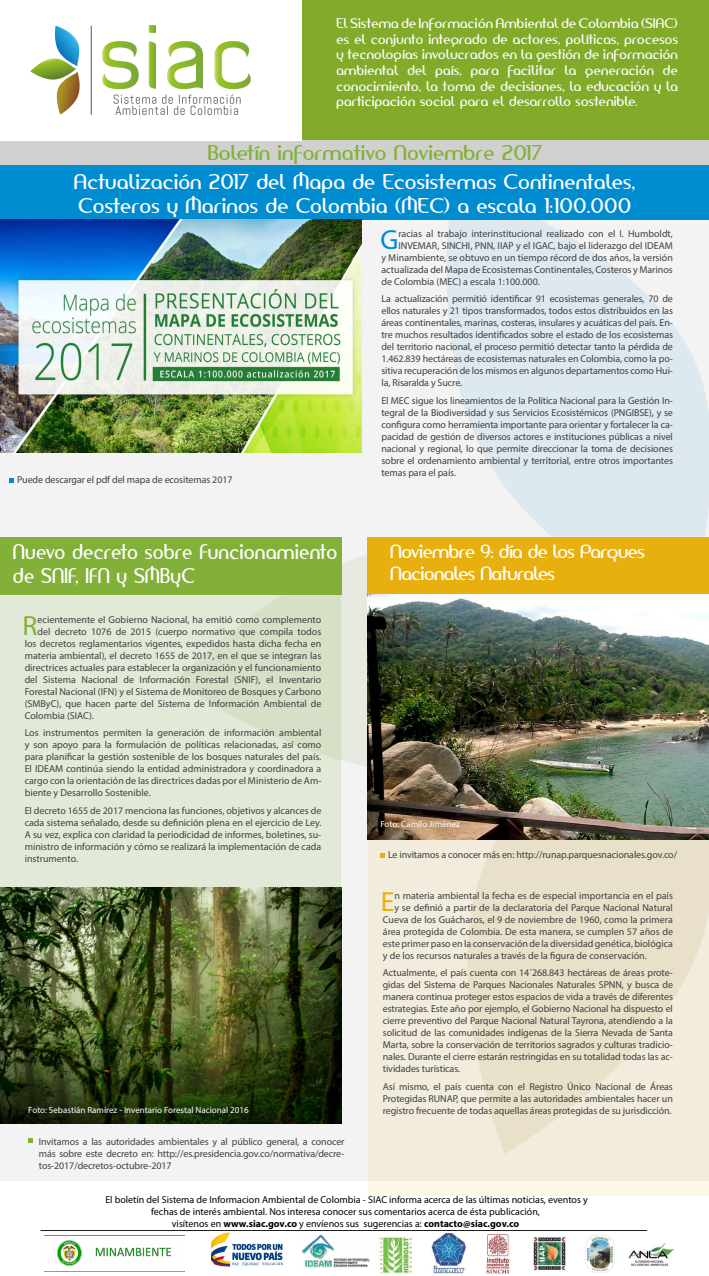
<style>
.page{position:relative;width:709px;height:1276px;background:#fff}
.page>*{position:absolute;margin:0;border:0;box-sizing:border-box;transform-origin:0 0}
.t1{font:27.8px "Myriad Pro";color:#008cd1}
.t2{font:27.8px "Myriad Pro";color:#82b038}
.t3{font:27.8px "Myriad Pro";color:#e7b00f}
.t4{font:20px/24px "Amerika Sans";color:#fff}
.t5{font:20px/24px "Amerika Sans";color:#fff;scale:.93 1}
.t6{font:20px "Amerika Sans";color:#82b038}
.t7{font:18px/21.6px "Amerika Sans";letter-spacing:-.04em;color:#fff}
.t8{font:13px/15.6px "Amerika Sans";color:#fff;text-align:justify}
.t9{font:10px/12px "Myriad Pro";color:#414042;text-align:justify}
.t10{font:10px/12px "Myriad Pro";color:#000;text-align:center}
.t11{font:9px "Myriad Pro";color:#fff}
.s1{font-weight:700}
</style>
<div class="page">
<div style="left:0;top:0;width:709px;height:1181px;background:#f3f3f3"></div>
<hr style="left:41px;top:1230px;width:606px;height:1px;background:#1d1d1b">
<svg style="left:447px;top:219px;width:262px;height:318px;fill:#dde8ef"></svg>
<svg style="left:341px;top:554px;width:27px;height:219px;background:#e0e4da"></svg>
<div style="left:301px;top:0;width:408px;height:157px;background:#81ab29"></div>
<div style="left:0;top:141px;width:709px;height:26px;background:#d0d0cf"></div>
<div style="left:0;top:0;width:301px;height:141px;background:#fff"></div>
<img style="left:30px;top:25px;width:221px;height:90px">
<div style="left:0;top:582px;width:341px;height:306px;background:linear-gradient(to right,#e4eada,#dce4ce)"></div>
<svg style="left:368px;top:839px;width:340px;height:356px;background:#ede6d3"></svg>
<div style="left:0;top:165px;width:709px;height:54px;background:#008cd1"></div>
<img style="left:379px;top:1233px;width:295px;height:42px">
<img style="left:57px;top:1240px;width:114px;height:26px">
<img style="left:211px;top:1232px;width:72px;height:35px">
<div style="left:0;top:537px;width:342px;height:58px;background:#82b038"></div>
<div style="left:367px;top:537px;width:342px;height:58px;background:#e7b00f"></div>
<svg style="left:28px;top:1138px;width:5px;height:4px"></svg>
<img style="left:301px;top:1234px;width:69px;height:33px">
<svg style="left:9px;top:478px;width:5px;height:4px"></svg>
<svg style="left:380px;top:853px;width:5px;height:5px"></svg>
<img style="left:0;top:219px;width:361px;height:234px">
<img style="left:0;top:888px;width:341px;height:235px">
<img style="left:368px;top:595px;width:341px;height:244px">
<p class="t8" style="left:336px;top:16px;width:343px">El Sistema de Información Ambiental de Colombia (SIAC) es el conjunto integrado de actores, políticas, procesos y tecnologías involucrados en la gestión de información ambiental del país, para facilitar la generación de conocimiento, la toma de decisiones, la educación y la participación social para el desarrollo sostenible.</p>
<h2 class="t6" style="left:207px;top:140px;width:336px">Boletín informativo Noviembre 2017</h2>
<h2 class="t4" style="left:74px;top:170px;width:563px">Actualización 2017 del Mapa de Ecosistemas Continentales,<br>Costeros y Marinos de Colombia (MEC) a escala 1:100.000</h2>
<p class="t9" style="left:17px;top:474px;width:217px">Puede descargar el pdf del mapa de ecositemas 2017</p>
<h1 class="t1" style="left:380px;top:222px;width:19px">G</h1>
<p class="t9" style="left:398px;top:227px;width:276px">racias al trabajo interinstitucional realizado con el I. Humboldt,</p>
<p class="t9" style="left:398px;top:239px;width:276px">INVEMAR, SINCHI, PNN, IIAP y el IGAC, bajo el liderazgo del IDEAM</p>
<p class="t9" style="left:381px;top:251px;width:293px">y Minambiente, se obtuvo en un tiempo récord de dos años, la versión</p>
<p class="t9" style="left:381px;top:263px;width:293px">actualizada del Mapa de Ecosistemas Continentales, Costeros y Marinos</p>
<p class="t9" style="left:381px;top:275px;width:160px">de Colombia (MEC) a escala 1:100.000.</p>
<p class="t9" style="left:381px;top:293px;width:293px">La actualización permitió identificar 91 ecosistemas generales, 70 de ellos naturales y 21 tipos transformados, todos estos distribuidos en las áreas continentales, marinas, costeras, insulares y acuáticas del país. En&shy;tre muchos resultados identificados sobre el estado de los ecosistemas del territorio nacional, el proceso permitió detectar tanto la pérdida de 1.462.839 hectáreas de ecosistemas naturales en Colombia, como la po&shy;sitiva recuperación de los mismos en algunos departamentos como Hui&shy;la, Risaralda y Sucre.</p>
<p class="t9" style="left:381px;top:394px;width:293px">El MEC sigue los lineamientos de la Política Nacional para la Gestión In&shy;tegral de la Biodiversidad y sus Servicios Ecosistémicos (PNGIBSE), y se configura como herramienta importante para orientar y fortalecer la ca&shy;pacidad de gestión de diversos actores e instituciones públicas a nivel nacional y regional, lo que permite direccionar la toma de decisiones sobre el ordenamiento ambiental y territorial, entre otros importantes temas para el país.</p>
<h2 class="t5" style="left:13px;top:539px;width:350px">Nuevo decreto sobre Funcionamiento de SNIF, IFN y SMByC</h2>
<h3 class="t7" style="left:390px;top:540px;width:256px">Noviembre 9: día de los Parques<br>Nacionales Naturales</h3>
<h1 class="t2" style="left:23px;top:608px;width:16px">R</h1>
<p class="t9" style="left:38px;top:613px;width:285px">ecientemente el Gobierno Nacional, ha emitió como complemento</p>
<p class="t9" style="left:38px;top:625px;width:285px">del decreto 1076 de 2015 (cuerpo normativo que compila todos</p>
<p class="t9" style="left:25px;top:637px;width:298px">los decretos reglamentarios vigentes, expedidos hasta dicha fecha en</p>
<p class="t9" style="left:25px;top:649px;width:298px">materia ambiental), el decreto 1655 de 2017, en el que se integran las</p>
<p class="t9" style="left:25px;top:661px;width:298px">directrices actuales para establecer la organización y el funcionamiento</p>
<p class="t9" style="left:25px;top:673px;width:298px">del Sistema Nacional de Información Forestal (SNIF), el Inventario</p>
<p class="t9" style="left:25px;top:685px;width:298px">Forestal Nacional (IFN) y el Sistema de Monitoreo de Bosques y Carbono</p>
<p class="t9" style="left:25px;top:697px;width:298px">(SMByC), que hacen parte del Sistema de Información Ambiental de</p>
<p class="t9" style="left:25px;top:709px;width:71px">Colombia (SIAC).</p>
<p class="t9" style="left:25px;top:727px;width:298px">Los instrumentos permiten la generación de información ambiental y son apoyo para la formulación de políticas relacionadas, así como para planificar la gestión sostenible de los bosques naturales del país.<br>El IDEAM continúa siendo la entidad administradora y coordinadora a cargo con la orientación de las directrices dadas por el Ministerio de Am&shy;biente y Desarrollo Sostenible.</p>
<p class="t9" style="left:25px;top:804px;width:298px">El decreto 1655 de 2017 menciona las funciones, objetivos y alcances de cada sistema señalado, desde su definición plena en el ejercicio de Ley.<br>A su vez, explica con claridad la periodicidad de informes, boletines, su&shy;ministro de información y cómo se realizará la implementación de cada instrumento.</p>
<p class="t11" style="left:28px;top:1104px;width:222px">Foto: Sebastián Ramírez - Inventario Forestal Nacional 2016</p>
<p class="t9" style="left:39px;top:1135px;width:307px">Invitamos a las autoridades ambientales y al público general, a conocer más sobre este decreto en: http://es.presidencia.gov.co/normativa/decre&shy;tos-2017/decretos-octubre-2017</p>
<p class="t11" style="left:380px;top:818px;width:81px">Foto: Camilo Jiménez</p>
<p class="t9" style="left:388px;top:848px;width:290px">Le invitamos a conocer más en: http://runap.parquesnacionales.gov.co/</p>
<h1 class="t3" style="left:381px;top:884px;width:15px">E</h1>
<p class="t9" style="left:394px;top:889px;width:280px">n materia ambiental la fecha es de especial importancia en el país</p>
<p class="t9" style="left:394px;top:901px;width:280px">y se definió a partir de la declaratoria del Parque Nacional Natural</p>
<p class="t9" style="left:383px;top:913px;width:291px">Cueva de los Guácharos, el 9 de noviembre de 1960, como la primera</p>
<p class="t9" style="left:383px;top:925px;width:292px">área protegida de Colombia. De esta manera, se cumplen 57 años de</p>
<p class="t9" style="left:383px;top:937px;width:292px">este primer paso en la conservación de la diversidad genética, biológica</p>
<p class="t9" style="left:383px;top:949px;width:265px">y de los recursos naturales a través de la figura de conservación.</p>
<p class="t9" style="left:383px;top:967px;width:292px">Actualmente, el país cuenta con 14´268.843 hectáreas de áreas prote&shy;gidas del Sistema de Parques Nacionales Naturales SPNN, y busca de manera continua proteger estos espacios de vida a través de diferentes estrategias. Este año por ejemplo, el Gobierno Nacional ha dispuesto el cierre preventivo del Parque Nacional Natural Tayrona, atendiendo a la solicitud de las comunidades indígenas de la Sierra Nevada de Santa Marta, sobre la conservación de territorios sagrados y culturas tradicio&shy;nales. Durante el cierre estarán restringidas en su totalidad todas las ac&shy;tividades turísticas.</p>
<p class="t9" style="left:383px;top:1080px;width:291px">Así mismo, el país cuenta con el Registro Único Nacional de Áreas Protegidas RUNAP, que permite a las autoridades ambientales hacer un registro frecuente de todas aquellas áreas protegidas de su jurisdicción.</p>
<p class="t10" style="left:105px;top:1193px;width:484px">El boletín del Sistema de Informacion Ambiental de Colombia - SIAC informa acerca de las últimas noticias, eventos y fechas de interés ambiental. Nos interesa conocer sus comentarios acerca de ésta publicación,<br>visítenos en <span class="s1">www.siac.gov.co</span> y envíenos sus sugerencias a: <span class="s1">contacto@siac.gov.co</span></p>
</div>
